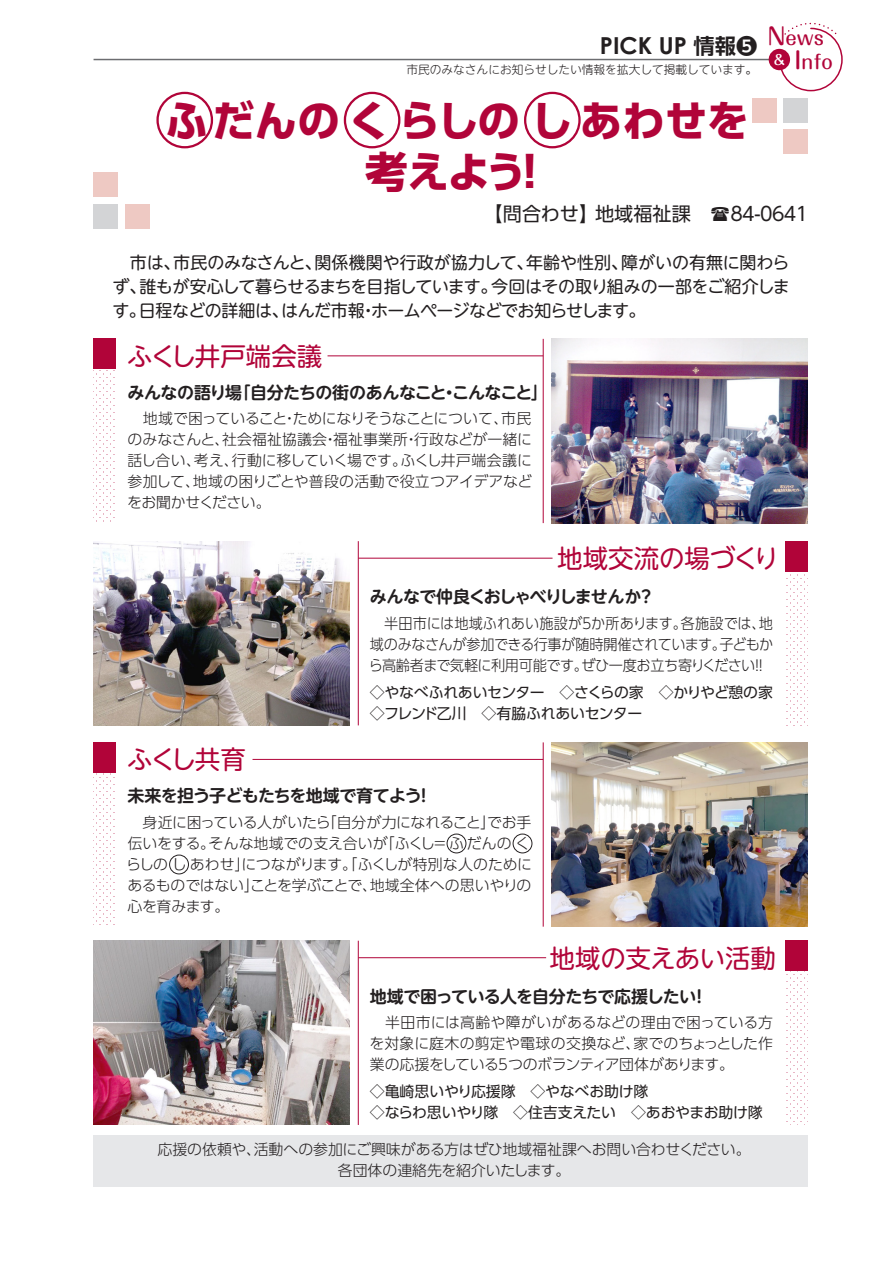
<style>
.page{position:relative;width:893px;height:1263px;background:#fff}
.page>*{position:absolute;margin:0;border:0;box-sizing:border-box;transform-origin:0 0}
.t1{font:700 42.45px/51px "UD Shin Go Pr 6 N";letter-spacing:-.005em;color:#b10439;text-align:center}
.t2{font:25.5px "UD Shin M Go Pr 6 N";letter-spacing:-.01em;color:#b10439}
.t3{font:700 23.4px "Century Gothic";color:#231f20}
.t4{font:19.2px "UD Shin Go Pr 6 N";letter-spacing:-.015em;color:#231f20}
.t5{font:500 19.2px/23.1px "Maru Fo Pro";color:#b10439;text-align:center}
.t6{font:16.95px/24px "UD Shin M Go Pr 6 N";letter-spacing:-.035em;color:#231f20;text-align:justify}
.t7{font:700 16.95px "UD Shin M Go Pr 6 N De";letter-spacing:-.045em;color:#231f20}
.t8{font:700 16.95px "UD Shin M Go Pr 6 N De";letter-spacing:-.07em;color:#231f20}
.t9{font:300 14.85px/21px "UD Shin Go Pr 6 N";letter-spacing:-.015em;color:#231f20;text-align:justify}
.t10{font:14.85px/21px "UD Shin Go Pr 6 N";letter-spacing:-.02em;color:#231f20}
.t11{font:300 14.85px/21px "UD Shin Go Pr 6 N";letter-spacing:-.015em;color:#231f20;text-align:justify;scale:.95 1}
.t12{font:300 11.7px "UD Shin M Go Pr 6 N";color:#231f20}
.s1{font-family:"UD Shin Go Pr 6 N De";font-size:21.3px}
.s2{font-size:63.75px}
.s3{font-size:23.4px}
</style>
<div class="page">
<hr style="left:94px;top:59px;width:675px;height:1px;background:#6c6d70">
<div style="left:94px;top:1135px;width:714px;height:51px;background:#e6e7e9"></div>
<img style="left:552px;top:339px;width:256px;height:184px">
<img style="left:552px;top:742px;width:256px;height:185px">
<img style="left:94px;top:541px;width:256px;height:184px">
<img style="left:94px;top:941px;width:256px;height:184px">
<svg style="left:96px;top:370px;width:19px;height:152px"></svg>
<div style="left:94px;top:339px;width:22px;height:30px;background:#b10439"></div>
<hr style="left:543px;top:339px;width:1px;height:184px;background:#b10439">
<hr style="left:328px;top:355px;width:215px;height:1px;background:#b10439">
<svg style="left:785px;top:571px;width:23px;height:152px"></svg>
<div style="left:785px;top:541px;width:23px;height:30px;background:#b10439"></div>
<hr style="left:358px;top:541px;width:1px;height:184px;background:#b10439">
<hr style="left:358px;top:558px;width:194px;height:1px;background:#b10439">
<svg style="left:786px;top:971px;width:22px;height:154px"></svg>
<div style="left:785px;top:941px;width:23px;height:30px;background:#b10439"></div>
<hr style="left:358px;top:941px;width:1px;height:184px;background:#b10439">
<hr style="left:358px;top:957px;width:188px;height:1px;background:#b10439">
<svg style="left:96px;top:773px;width:19px;height:152px"></svg>
<div style="left:94px;top:742px;width:22px;height:31px;background:#b10439"></div>
<hr style="left:543px;top:742px;width:1px;height:185px;background:#b10439">
<hr style="left:253px;top:759px;width:290px;height:1px;background:#b10439">
<svg style="left:778px;top:22px;width:65px;height:70px"></svg>
<div style="left:769px;top:50px;width:20px;height:19px;background:#b10439;border-radius:50%"></div>
<div style="left:769px;top:49px;width:21px;height:21px;border:2px solid #b10439;border-radius:50%"></div>
<div style="left:94px;top:204px;width:24px;height:24px;background:#d3d4d6"></div>
<div style="left:94px;top:172px;width:24px;height:25px;background:#eec9c3"></div>
<div style="left:125px;top:204px;width:25px;height:24px;background:#eec9c3"></div>
<div style="left:447px;top:834px;width:19px;height:19px;border:1px solid #231f20;border-radius:50%"></div>
<div style="left:513px;top:834px;width:19px;height:19px;border:1px solid #231f20;border-radius:50%"></div>
<div style="left:169px;top:855px;width:20px;height:19px;border:1px solid #231f20;border-radius:50%"></div>
<div style="left:783px;top:98px;width:25px;height:25px;background:#d3d4d6"></div>
<div style="left:783px;top:129px;width:25px;height:25px;background:#eec9c3"></div>
<div style="left:752px;top:98px;width:24px;height:25px;background:#eec9c3"></div>
<h3 class="t3" style="left:600px;top:31px;width:159px">PICK UP <span class="s1">情報❺</span></h3>
<p class="t12" style="left:406px;top:60px;width:352px">市民のみなさんにお知らせしたい情報を拡大して掲載しています。</p>
<h1 class="t1" style="left:153px;top:94px;width:598px"><span class="s2">○</span>ふだんの<span class="s2">○</span>くらしの<span class="s2">○</span>しあわせを考えよう！</h1>
<p class="t5" style="left:767px;top:24px;width:67px"><span class="s3">N</span>ews <sup>&amp;</sup> <span class="s3">I</span>nfo</p>
<p class="t4" style="left:483px;top:198px;width:330px">【問合わせ】地域福祉課　 ８４-０６４１</p>
<p class="t6" style="left:112px;top:249px;width:679px">　市は、市民のみなさんと、関係機関や行政が協力して、年齢や性別、障がいの有無に関わらず、誰もが安心して暮らせるまちを目指しています。今回はその取り組みの一部をご紹介します。日程などの詳細は、はんだ市報・ホームページなどでお知らせします。</p>
<h2 class="t2" style="left:127px;top:335px;width:197px">ふくし井戸端会議</h2>
<p class="t7" style="left:127px;top:378px;width:422px">みんなの語り場「自分たちの街のあんなこと・こんなこと」</p>
<p class="t9" style="left:127px;top:407px;width:407px">　地域で困っていること・ためになりそうなことについて、市民のみなさんと、社会福祉協議会・福祉事業所・行政などが一緒に話し合い、考え、行動に移していく場です。ふくし井戸端会議に参加して、地域の困りごとや普段の活動で役立つアイデアなどをお聞かせください。</p>
<h2 class="t2" style="left:557px;top:537px;width:223px">地域交流の場づくり</h2>
<p class="t8" style="left:370px;top:582px;width:286px">みんなで仲良くおしゃべりしませんか？</p>
<p class="t11" style="left:369px;top:612px;width:427px">　半田市には地域ふれあい施設が５か所あります。各施設では、地域のみなさんが参加できる行事が随時開催されています。子どもから高齢者まで気軽に利用可能です。ぜひ一度お立ち寄りください!!</p>
<p class="t10" style="left:370px;top:681px;width:405px">◇やなべふれあいセンター　◇さくらの家　◇かりやど憩の家◇フレンド乙川　◇有脇ふれあいセンター</p>
<h2 class="t2" style="left:127px;top:738px;width:120px">ふくし共育</h2>
<p class="t7" style="left:128px;top:781px;width:306px">未来を担う子どもたちを地域で育てよう！</p>
<p class="t9" style="left:126px;top:811px;width:407px;text-align:left">　身近に困っている人がいたら「自分が力になれること」でお手伝いをする。そんな地域での支え合いが「ふくし＝ふだんのくらしのしあわせ」につながります。「ふくしが特別な人のためにあるものではない」ことを学ぶことで、地域全体への思いやりの心を育みます。</p>
<h2 class="t2" style="left:549px;top:937px;width:228px">地域の支えあい活動</h2>
<p class="t7" style="left:370px;top:982px;width:334px">地域で困っている人を自分たちで応援したい!</p>
<p class="t9" style="left:369px;top:1011px;width:405px">　半田市には高齢や障がいがあるなどの理由で困っている方を対象に庭木の剪定や電球の交換など、家でのちょっとした作業の応援をしている5つのボランティア団体があります。</p>
<p class="t10" style="left:370px;top:1080px;width:394px">◇亀崎思いやり応援隊　◇やなべお助け隊<br>◇ならわ思いやり隊　◇住吉支えたい　◇あおやまお助け隊</p>
<p class="t9" style="left:157px;top:1138px;width:595px;text-align:center">応援の依頼や、活動への参加にご興味がある方はぜひ地域福祉課へお問い合わせください。各団体の連絡先を紹介いたします。</p>
</div>
